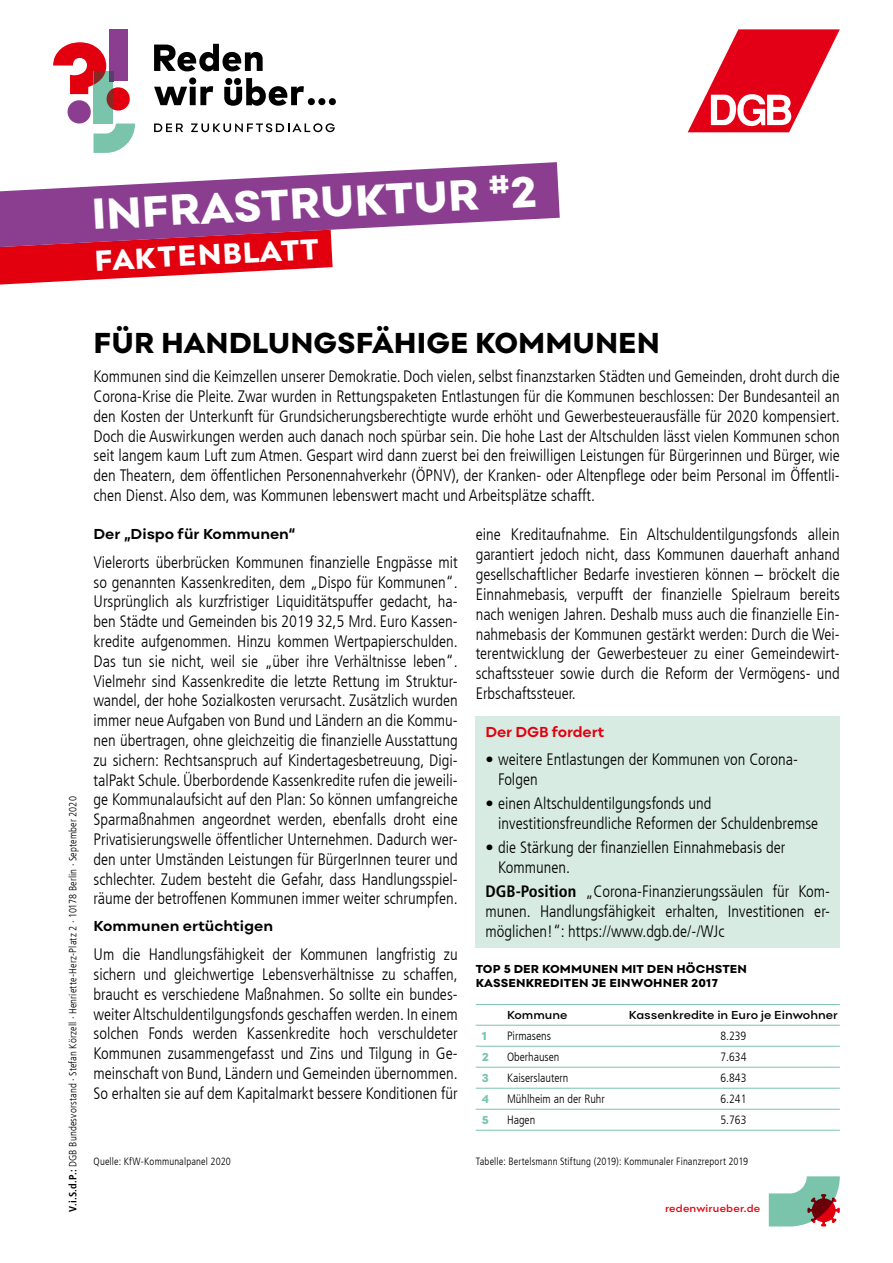
<style>
.page{position:relative;width:893px;height:1263px;background:#fff}
.page>*{position:absolute;margin:0;border:0;box-sizing:border-box;transform-origin:0 0}
.t1{font:800 45px "Point";color:#fff}
.t2{font:800 30px "Point";color:#000}
.t3{font:800 30px "Point";color:#fff}
.t4{font:300 condensed 16.5px/19.8px "Frutiger LT Com";color:#000;text-align:justify}
.t5{font:700 15px "Point";color:#000}
.t6{font:700 15px "Point";letter-spacing:-.01em;color:#e2000e}
.t7{font:300 condensed 12px "Frutiger LT Com";color:#000}
.t8{font:800 12px/14.4px "Point";letter-spacing:.01em;color:#000}
.t9{font:600 12px "Point";color:#000}
.t10{font:800 12px "Point";color:#7ac4ac}
.t11{font:300 condensed 10.5px "Frutiger LT Com";letter-spacing:.015em;color:#000}
.t12{font:600 10.5px "Point";letter-spacing:.02em;color:#e2000e}
.s1{font-weight:700}
</style>
<div class="page">
<div style="left:109px;top:29px;width:18px;height:52px;background:#8b3e90"></div>
<svg style="left:53px;top:42px;width:82px;height:111px"></svg>
<svg style="left:154px;top:44px;width:109px;height:27px"></svg>
<svg style="left:154px;top:123px;width:29px;height:9px"></svg>
<svg style="left:191px;top:123px;width:144px;height:9px"></svg>
<svg style="left:224px;top:78px;width:80px;height:28px"></svg>
<svg style="left:154px;top:77px;width:59px;height:28px"></svg>
<div style="left:308px;top:98px;width:7px;height:7px;background:#000;border-radius:50%"></div>
<div style="left:318px;top:98px;width:7px;height:7px;background:#000;border-radius:50%"></div>
<div style="left:329px;top:98px;width:7px;height:7px;background:#000;border-radius:50%"></div>
<svg style="left:688px;top:29px;width:152px;height:103px"></svg>
<svg style="left:769px;top:1176px;width:71px;height:50px"></svg>
<svg style="left:0;top:247px;width:333px;height:38px"></svg>
<svg style="left:0;top:162px;width:560px;height:85px;fill:#8b3e90"></svg>
<div style="left:476px;top:716px;width:364px;height:231px;background:#d7ebe3"></div>
<svg style="left:476px;top:1004px;width:25px;height:1px"></svg>
<hr style="left:501px;top:1004px;width:126px;height:1px;background:#7ac4ac">
<hr style="left:627px;top:1004px;width:213px;height:1px;background:#7ac4ac">
<svg style="left:476px;top:1025px;width:25px;height:1px"></svg>
<hr style="left:501px;top:1025px;width:126px;height:1px;background:#7ac4ac">
<hr style="left:627px;top:1025px;width:213px;height:1px;background:#7ac4ac">
<svg style="left:476px;top:1046px;width:25px;height:1px"></svg>
<hr style="left:501px;top:1046px;width:126px;height:1px;background:#7ac4ac">
<hr style="left:627px;top:1046px;width:213px;height:1px;background:#7ac4ac">
<svg style="left:476px;top:1067px;width:25px;height:1px"></svg>
<hr style="left:501px;top:1067px;width:126px;height:1px;background:#7ac4ac">
<hr style="left:627px;top:1067px;width:213px;height:1px;background:#7ac4ac">
<svg style="left:476px;top:1088px;width:25px;height:1px"></svg>
<hr style="left:501px;top:1088px;width:126px;height:1px;background:#7ac4ac">
<hr style="left:627px;top:1088px;width:213px;height:1px;background:#7ac4ac">
<svg style="left:476px;top:1109px;width:25px;height:1px"></svg>
<hr style="left:501px;top:1109px;width:126px;height:1px;background:#7ac4ac">
<hr style="left:627px;top:1109px;width:213px;height:1px;background:#7ac4ac">
<svg style="left:476px;top:1130px;width:25px;height:1px"></svg>
<hr style="left:501px;top:1130px;width:126px;height:1px;background:#7ac4ac">
<hr style="left:627px;top:1130px;width:213px;height:1px;background:#7ac4ac">
<h1 class="t1" style="left:90px;top:188px;width:447px;rotate:-3deg">INFRASTRUKTUR <sup>#</sup>2</h1>
<h2 class="t3" style="left:94px;top:243px;width:226px;rotate:-3deg">FAKTENBLATT</h2>
<p class="t11" style="left:67px;top:1212px;width:417px;rotate:-90deg"><span class="s1">V.i.S.d.P.:</span> DGB Bundesvorstand · Ste fan Kör zell ∙ Henriette-Herz-Platz 2 ∙ 10178 Berlin ∙ September 2020</p>
<h2 class="t2" style="left:94px;top:325px;width:568px">FÜR HANDLUNGSFÄHIGE KOMMUNEN</h2>
<p class="t4" style="left:94px;top:367px;width:748px">Kommunen sind die Keimzellen unserer Demokratie. Doch vielen, selbst finanzstarken Städten und Gemeinden, droht durch die Corona-Krise die Pleite. Zwar wurden in Rettungspaketen Entlastungen für die Kommunen beschlossen: Der Bundesanteil an den Kosten der Unterkunft für Grundsicherungsberechtigte wurde erhöht und Gewerbesteuerausfälle für 2020 kompensiert.<br>Doch die Auswirkungen werden auch danach noch spürbar sein. Die hohe Last der Altschulden lässt vielen Kommunen schon seit langem kaum Luft zum Atmen. Gespart wird dann zuerst bei den freiwilligen Leistungen für Bürgerinnen und Bürger, wie den Theatern, dem öffentlichen Personennahverkehr (ÖPNV), der Kranken- oder Altenpflege oder beim Personal im Öffentli&shy;chen Dienst. Also dem, was Kommunen lebenswert macht und Arbeitsplätze schafft.</p>
<p class="t5" style="left:94px;top:528px;width:203px">Der „Dispo für Kommunen“</p>
<p class="t4" style="left:94px;top:552px;width:366px">Vielerorts überbrücken Kommunen finanzielle Engpässe mit so genannten Kassenkrediten, dem „Dispo für Kommunen“.<br>Ursprünglich als kurzfristiger Liquiditätspuffer gedacht, ha&shy;ben Städte und Gemeinden bis 2019 32,5 Mrd. Euro Kassen&shy;kredite aufgenommen. Hinzu kommen Wertpapierschulden.<br>Das tun sie nicht, weil sie „über ihre Verhältnisse leben“.<br>Vielmehr sind Kassenkredite die letzte Rettung im Struktur&shy;wandel, der hohe Sozialkosten verursacht. Zusätzlich wurden immer neue Aufgaben von Bund und Ländern an die Kommu&shy;nen übertragen, ohne gleichzeitig die finanzielle Ausstattung zu sichern: Rechtsanspruch auf Kindertagesbetreuung, Digi&shy;talPakt Schule. Überbordende Kassenkredite rufen die jeweili&shy;ge Kommunalaufsicht auf den Plan: So können umfangreiche Sparmaßnahmen angeordnet werden, ebenfalls droht eine Privatisierungswelle öffentlicher Unternehmen. Dadurch wer&shy;den unter Umständen Leistungen für BürgerInnen teurer und schlechter. Zudem besteht die Gefahr, dass Handlungsspiel&shy;räume der betroffenen Kommunen immer weiter schrumpfen.</p>
<p class="t5" style="left:94px;top:920px;width:181px">Kommunen ertüchtigen</p>
<p class="t4" style="left:94px;top:945px;width:366px">Um die Handlungsfähigkeit der Kommunen langfristig zu sichern und gleichwertige Lebensverhältnisse zu schaffen, braucht es verschiedene Maßnahmen. So sollte ein bundes&shy;weiter Altschuldentilgungsfonds geschaffen werden. In einem solchen Fonds werden Kassenkredite hoch verschuldeter Kommunen zusammengefasst und Zins und Tilgung in Ge&shy;meinschaft von Bund, Ländern und Gemeinden übernommen.<br>So erhalten sie auf dem Kapitalmarkt bessere Konditionen für</p>
<p class="t4" style="left:476px;top:526px;width:366px">eine Kreditaufnahme. Ein Altschuldentilgungsfonds allein garantiert jedoch nicht, dass Kommunen dauerhaft anhand gesellschaftlicher Bedarfe investieren können – bröckelt die Einnahmebasis, verpufft der finanzielle Spielraum bereits nach wenigen Jahren. Deshalb muss auch die finanzielle Ein&shy;nahmebasis der Kommunen gestärkt werden: Durch die Wei&shy;terentwicklung der Gewerbesteuer zu einer Gemeindewirt&shy;schaftssteuer sowie durch die Reform der Vermögens- und Erbschaftssteuer.</p>
<p class="t6" style="left:485px;top:725px;width:120px">Der DGB fordert</p>
<p class="t4" style="left:498px;top:751px;width:301px;text-indent:-13px">• weitere Entlastungen der Kommunen von Corona-<br>Folgen</p>
<p class="t4" style="left:498px;top:795px;width:322px;text-indent:-13px">• einen Altschuldentilgungsfonds und investitionsfreundliche Reformen der Schuldenbremse</p>
<p class="t4" style="left:498px;top:839px;width:289px;text-indent:-13px">• die Stärkung der finanziellen Einnahmebasis der<br>Kommunen.</p>
<p class="t4" style="left:485px;top:881px;width:346px"><span class="s1">DGB-Position</span> „Corona-Finanzierungssäulen für Kom&shy;munen. Handlungsfähigkeit erhalten, Investitionen er&shy;möglichen!“: https://www.dgb.de/-/WJc</p>
<p class="t8" style="left:476px;top:961px;width:273px">TOP 5 DER KOMMUNEN MIT DEN HÖCHSTEN<br>KASSENKREDITEN JE EINWOHNER 2017</p>
<p class="t9" style="left:507px;top:1010px;width:62px">Kommune</p>
<p class="t9" style="left:629px;top:1010px;width:210px">Kassenkredite in Euro je Einwohner</p>
<p class="t10" style="left:482px;top:1029px;width:7px">1</p>
<p class="t7" style="left:507px;top:1031px;width:46px">Pirmasens</p>
<p class="t7" style="left:720px;top:1029px;width:27px">8.239</p>
<p class="t10" style="left:482px;top:1050px;width:9px">2</p>
<p class="t7" style="left:507px;top:1052px;width:54px">Oberhausen</p>
<p class="t7" style="left:720px;top:1050px;width:27px">7.634</p>
<p class="t10" style="left:482px;top:1071px;width:9px">3</p>
<p class="t7" style="left:507px;top:1073px;width:63px">Kaiserslautern</p>
<p class="t7" style="left:720px;top:1071px;width:27px">6.843</p>
<p class="t10" style="left:482px;top:1092px;width:9px">4</p>
<p class="t7" style="left:507px;top:1092px;width:99px">Mühlheim an der Ruhr</p>
<p class="t7" style="left:720px;top:1092px;width:27px">6.241</p>
<p class="t10" style="left:482px;top:1113px;width:9px">5</p>
<p class="t7" style="left:507px;top:1115px;width:30px">Hagen</p>
<p class="t7" style="left:720px;top:1113px;width:27px">5.763</p>
<p class="t11" style="left:94px;top:1155px;width:139px">Quelle: KfW-Kommunalpanel 2020</p>
<p class="t11" style="left:476px;top:1155px;width:274px">Tabelle: Bertelsmann Stiftung (2019): Kommunaler Finanzreport 2019</p>
<p class="t12" style="left:665px;top:1204px;width:97px">redenwirueber.de</p>
</div>
